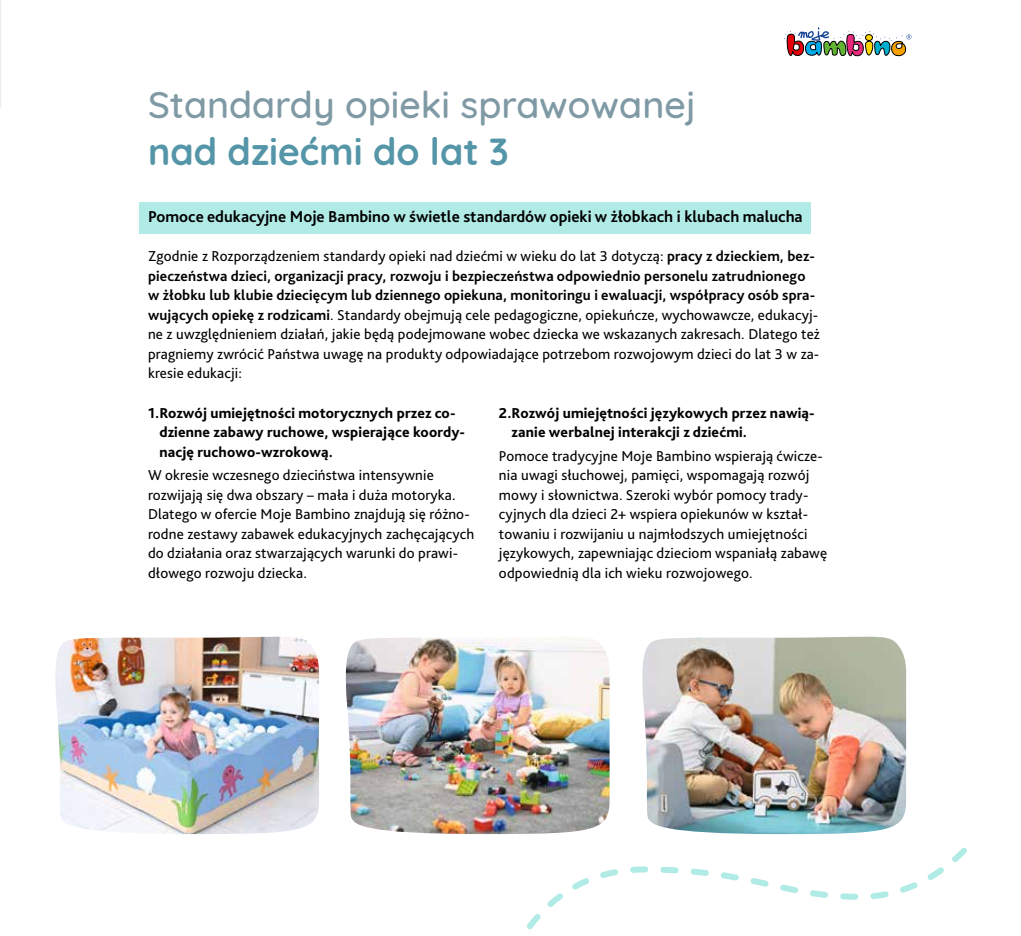
<style>
.page{position:relative;width:1021px;height:936px;background:#fff}
.page>*{position:absolute;margin:0;border:0;box-sizing:border-box;transform-origin:0 0}
.t1{font:500 37.5px "Quicksand";color:#7f9aa5}
.t2{font:700 37.5px "Quicksand";color:#5495a8}
.t3{font:700 16.5px "Bliss Pro";color:#000}
.t4{font:15px/19.5px "Bliss Pro";letter-spacing:.01em;color:#000}
.t5{font:800 15px/19.5px "Bliss Pro";letter-spacing:.01em;color:#000}
.s1{font-weight:700}
</style>
<div class="page">
<svg style="left:0;top:0;width:1px;height:108px"></svg>
<img style="left:55px;top:636px;width:264px;height:198px">
<img style="left:345px;top:637px;width:264px;height:197px">
<img style="left:642px;top:636px;width:264px;height:198px">
<div style="left:139px;top:202px;width:672px;height:32px;background:#b1ebe6"></div>
<svg style="left:527px;top:914px;width:14px;height:15px"></svg>
<svg style="left:927px;top:867px;width:17px;height:12px"></svg>
<svg style="left:952px;top:847px;width:15px;height:15px"></svg>
<svg style="left:547px;top:893px;width:16px;height:13px"></svg>
<svg style="left:572px;top:878px;width:17px;height:11px"></svg>
<svg style="left:900px;top:882px;width:17px;height:10px"></svg>
<svg style="left:630px;top:866px;width:18px;height:6px"></svg>
<svg style="left:600px;top:869px;width:18px;height:8px"></svg>
<svg style="left:720px;top:872px;width:19px;height:8px"></svg>
<svg style="left:750px;top:878px;width:18px;height:8px"></svg>
<svg style="left:690px;top:868px;width:19px;height:7px"></svg>
<svg style="left:870px;top:891px;width:18px;height:8px"></svg>
<svg style="left:660px;top:866px;width:18px;height:7px"></svg>
<svg style="left:780px;top:884px;width:18px;height:9px"></svg>
<svg style="left:840px;top:893px;width:18px;height:6px"></svg>
<svg style="left:810px;top:890px;width:18px;height:7px"></svg>
<svg style="left:784px;top:27px;width:127px;height:29px"></svg>
<h1 class="t1" style="left:148px;top:74px;width:549px">Standardy opieki sprawowanej</h1>
<h1 class="t2" style="left:148px;top:120px;width:362px">nad dziećmi do lat 3</h1>
<p class="t3" style="left:148px;top:206px;width:656px">Pomoce edukacyjne Moje Bambino w świetle standardów opieki w żłobkach i klubach malucha</p>
<p class="t4" style="left:148px;top:246px;width:673px">Zgodnie z Rozporządzeniem standardy opieki nad dziećmi w wieku do lat 3 dotyczą: <span class="s1">pracy z dzieckiem, bez&shy;pieczeństwa dzieci, organizacji pracy, rozwoju i bezpieczeństwa odpowiednio personelu zatrudnionego w żłobku lub klubie dziecięcym lub dziennego opiekuna, monitoringu i ewaluacji, współpracy osób spra&shy;wujących opiekę z rodzicami</span>. Standardy obejmują cele pedagogiczne, opiekuńcze, wychowawcze, edukacyj&shy;ne z uwzględnieniem działań, jakie będą podejmowane wobec dziecka we wskazanych zakresach. Dlatego też pragniemy zwrócić Państwa uwagę na produkty odpowiadające potrzebom rozwojowym dzieci do lat 3 w za&shy;kresie edukacji:</p>
<p class="t5" style="left:159px;top:402px;width:307px;text-indent:-11px">1.Rozwój umiejętności motorycznych przez co&shy;dzienne zabawy ruchowe, wspierające koordy&shy;nację ruchowo-wzrokową.</p>
<p class="t4" style="left:148px;top:465px;width:328px">W okresie wczesnego dzieciństwa intensywnie rozwijają się dwa obszary – mała i duża motoryka.<br>Dlatego w ofercie Moje Bambino znajdują się różno&shy;rodne zestawy zabawek edukacyjnych zachęcających do działania oraz stwarzających warunki do prawi&shy;dłowego rozwoju dziecka.</p>
<p class="t5" style="left:511px;top:402px;width:304px;text-indent:-13px">2.Rozwój umiejętności językowych przez nawią&shy;zanie werbalnej interakcji z dziećmi.</p>
<p class="t4" style="left:499px;top:445px;width:330px">Pomoce tradycyjne Moje Bambino wspierają ćwicze&shy;nia uwagi słuchowej, pamięci, wspomagają rozwój mowy i słownictwa. Szeroki wybór pomocy trady&shy;cyjnych dla dzieci 2+ wspiera opiekunów w kształ&shy;towaniu i rozwijaniu u najmłodszych umiejętności językowych, zapewniając dzieciom wspaniałą zabawę odpowiednią dla ich wieku rozwojowego.</p>
</div>
